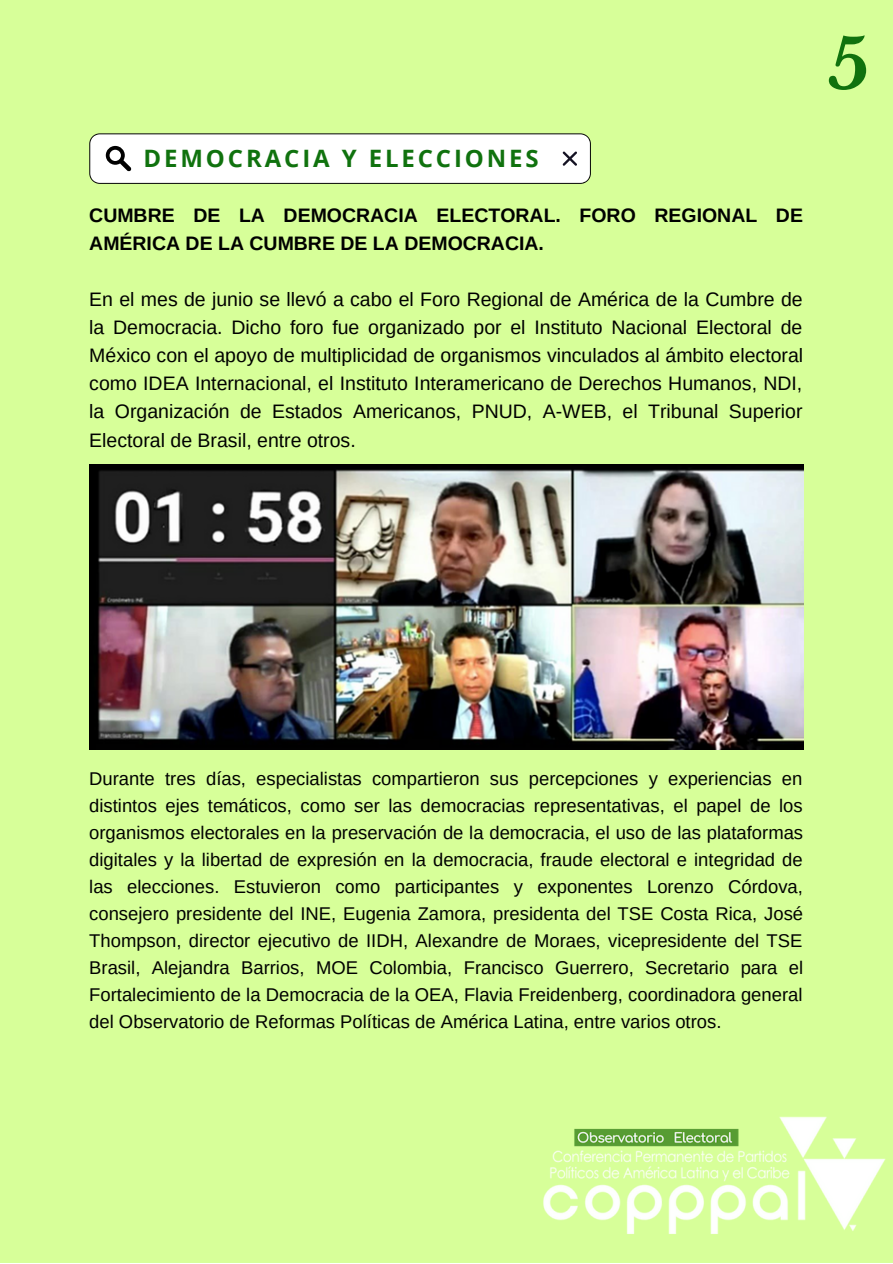
<style>
.page{position:relative;width:893px;height:1264px;background:#fff}
.page>*{position:absolute;margin:0;border:0;box-sizing:border-box;transform-origin:0 0}
.t1{font:700 69px "Libre Baskerville";color:#10720e}
.t2{font:700 24px "Open Sans";letter-spacing:.12em;color:#10720e}
.t3{font:19.5px/28px "Arimo";color:#000;text-align:justify}
.t4{font:700 19.5px/28px "Arimo";color:#000}
.t5{font:18.45px/27px "Arimo";color:#000;text-align:justify}
</style>
<div class="page">
<div style="left:0;top:0;width:892px;height:1262px;background:#d7ff99"></div>
<img style="left:89px;top:465px;width:714px;height:284px">
<img style="left:543px;top:1116px;width:343px;height:118px">
<svg style="left:89px;top:133px;width:502px;height:51px;background:#f0f1f0"></svg>
<h2 class="t2" style="left:143px;top:142px;width:397px">DEMOCRACIA Y ELECCIONES</h2>
<p class="t4" style="left:89px;top:201px;width:715px">CUMBRE DE LA DEMOCRACIA ELECTORAL. FORO REGIONAL DE<br>AMÉRICA DE LA CUMBRE DE LA DEMOCRACIA.</p>
<p class="t3" style="left:89px;top:285px;width:715px">En el mes de junio se llevó a cabo el Foro Regional de América de la Cumbre de la Democracia. Dicho foro fue organizado por el Instituto Nacional Electoral de México con el apoyo de multiplicidad de organismos vinculados al ámbito electoral como IDEA Internacional, el Instituto Interamericano de Derechos Humanos, NDI, la Organización de Estados Americanos, PNUD, A-WEB, el Tribunal Superior Electoral de Brasil, entre otros.</p>
<h1 class="t1" style="left:828px;top:22px;width:43px">5</h1>
<p class="t5" style="left:89px;top:765px;width:715px">Durante tres días, especialistas compartieron sus percepciones y experiencias en distintos ejes temáticos, como ser las democracias representativas, el papel de los organismos electorales en la preservación de la democracia, el uso de las plataformas digitales y la libertad de expresión en la democracia, fraude electoral e integridad de las elecciones. Estuvieron como participantes y exponentes Lorenzo Córdova, consejero presidente del INE, Eugenia Zamora, presidenta del TSE Costa Rica, José Thompson, director ejecutivo de IIDH, Alexandre de Moraes, vicepresidente del TSE Brasil, Alejandra Barrios, MOE Colombia, Francisco Guerrero, Secretario para el Fortalecimiento de la Democracia de la OEA, Flavia Freidenberg, coordinadora general del Observatorio de Reformas Políticas de América Latina, entre varios otros.</p>
</div>
